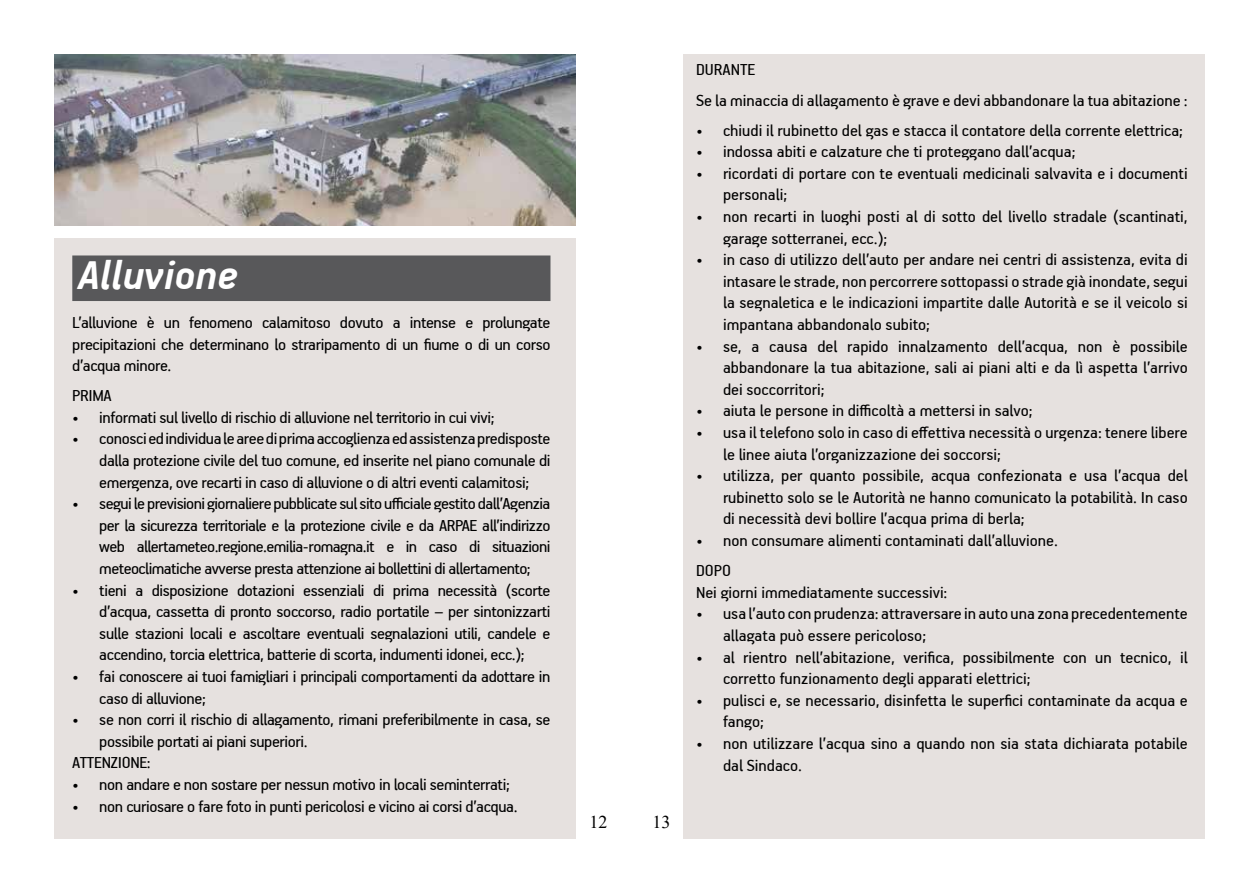
<style>
.page{position:relative;width:1259px;height:893px;background:#fff}
.page>*{position:absolute;margin:0;border:0;box-sizing:border-box;transform-origin:0 0}
.t1{font:italic 700 45.6px "PF Handbook Pro";color:#fff}
.t2{font:18px/21.6px "PF Handbook Pro";color:#000}
.t3{font:18px/21.6px "PF Handbook Pro";letter-spacing:-.02em;color:#000}
.t4{font:18px "Times New Roman";color:#000}
</style>
<div class="page">
<img style="left:54px;top:54px;width:521px;height:171px">
<div style="left:54px;top:238px;width:522px;height:601px;background:#e6e1df"></div>
<div style="left:72px;top:255px;width:478px;height:46px;background:#58585a"></div>
<div style="left:683px;top:54px;width:522px;height:785px;background:#e6e1df"></div>
<h1 class="t1" style="left:78px;top:248px;width:161px">Alluvione</h1>
<p class="t2" style="left:72px;top:311px;width:480px;text-align:justify">L’alluvione è un fenomeno calamitoso dovuto a intense e prolungate precipitazioni che determinano lo straripamento di un fiume o di un corso d’acqua minore.</p>
<p class="t2" style="left:72px;top:384px;width:41px">PRIMA</p>
<p class="t3" style="left:72px;top:406px;width:424px">• informati sul livello di rischio di alluvione nel territorio in cui vivi;</p>
<p class="t2" style="left:99px;top:427px;width:453px;text-align:justify;text-indent:-27px">• conosci ed individua le aree di prima accoglienza ed assistenza predisposte dalla protezione civile del tuo comune, ed inserite nel piano comunale di emergenza, ove recarti in caso di alluvione o di altri eventi calamitosi;</p>
<p class="t2" style="left:99px;top:492px;width:453px;text-align:justify;text-indent:-27px">• segui le previsioni giornaliere pubblicate sul sito ufficiale gestito dall’Agenzia per la sicurezza territoriale e la protezione civile e da ARPAE all’indirizzo web allertameteo.regione.emilia-romagna.it e in caso di situazioni meteoclimatiche avverse presta attenzione ai bollettini di allertamento;</p>
<p class="t2" style="left:99px;top:579px;width:453px;text-align:justify;text-indent:-27px">• tieni a disposizione dotazioni essenziali di prima necessità (scorte d’acqua, cassetta di pronto soccorso, radio portatile – per sintonizzarti sulle stazioni locali e ascoltare eventuali segnalazioni utili, candele e accendino, torcia elettrica, batterie di scorta, indumenti idonei, ecc.);</p>
<p class="t3" style="left:99px;top:665px;width:453px;text-indent:-27px">• fai conoscere ai tuoi famigliari i principali comportamenti da adottare in caso di alluvione;</p>
<p class="t3" style="left:72px;top:708px;width:480px">• se non corri il rischio di allagamento, rimani preferibilmente in casa, se</p>
<p class="t3" style="left:99px;top:730px;width:210px">possibile portati ai piani superiori.</p>
<p class="t3" style="left:72px;top:751px;width:80px">ATTENZIONE:</p>
<p class="t3" style="left:72px;top:773px;width:439px">• non andare e non sostare per nessun motivo in locali seminterrati;</p>
<p class="t3" style="left:72px;top:795px;width:447px">• non curiosare o fare foto in punti pericolosi e vicino ai corsi d’acqua.</p>
<p class="t4" style="left:589px;top:810px;width:19px">12</p>
<p class="t4" style="left:652px;top:809px;width:19px">13</p>
<p class="t2" style="left:696px;top:54px;width:493px;line-height:30.2px">DURANTE<br>Se la minaccia di allagamento è grave e devi abbandonare la tua abitazione :</p>
<p class="t2" style="left:696px;top:119px;width:488px">• chiudi il rubinetto del gas e stacca il contatore della corrente elettrica;</p>
<p class="t2" style="left:696px;top:140px;width:381px">• indossa abiti e calzature che ti proteggano dall’acqua;</p>
<p class="t2" style="left:723px;top:162px;width:466px;text-indent:-27px">• ricordati di portare con te eventuali medicinali salvavita e i documenti personali;</p>
<p class="t2" style="left:723px;top:205px;width:466px;text-indent:-27px">• non recarti in luoghi posti al di sotto del livello stradale (scantinati, garage sotterranei, ecc.);</p>
<p class="t2" style="left:723px;top:248px;width:466px;text-align:justify;text-indent:-27px">• in caso di utilizzo dell’auto per andare nei centri di assistenza, evita di intasare le strade, non percorrere sottopassi o strade già inondate, segui la segnaletica e le indicazioni impartite dalle Autorità e se il veicolo si impantana abbandonalo subito;</p>
<p class="t2" style="left:723px;top:335px;width:466px;text-align:justify;text-indent:-27px">• se, a causa del rapido innalzamento dell’acqua, non è possibile abbandonare la tua abitazione, sali ai piani alti e da lì aspetta l’arrivo dei soccorritori;</p>
<p class="t2" style="left:696px;top:399px;width:338px">• aiuta le persone in difficoltà a mettersi in salvo;</p>
<p class="t2" style="left:723px;top:421px;width:466px;text-indent:-27px">• usa il telefono solo in caso di effettiva necessità o urgenza: tenere libere le linee aiuta l’organizzazione dei soccorsi;</p>
<p class="t2" style="left:723px;top:464px;width:466px;text-align:justify;text-indent:-27px">• utilizza, per quanto possibile, acqua confezionata e usa l’acqua del rubinetto solo se le Autorità ne hanno comunicato la potabilità. In caso di necessità devi bollire l’acqua prima di berla;</p>
<p class="t2" style="left:696px;top:525px;width:363px;line-height:30.2px">• non consumare alimenti contaminati dall’alluvione.<br>DOPO</p>
<p class="t2" style="left:696px;top:581px;width:253px">Nei giorni immediatamente successivi:</p>
<p class="t2" style="left:723px;top:602px;width:466px;text-indent:-27px">• usa l’auto con prudenza: attraversare in auto una zona precedentemente allagata può essere pericoloso;</p>
<p class="t2" style="left:723px;top:646px;width:466px;text-indent:-27px">• al rientro nell’abitazione, verifica, possibilmente con un tecnico, il corretto funzionamento degli apparati elettrici;</p>
<p class="t2" style="left:723px;top:689px;width:466px;text-indent:-27px">• pulisci e, se necessario, disinfetta le superfici contaminate da acqua e fango;</p>
<p class="t2" style="left:723px;top:732px;width:466px;text-indent:-27px">• non utilizzare l’acqua sino a quando non sia stata dichiarata potabile dal Sindaco.</p>
</div>
